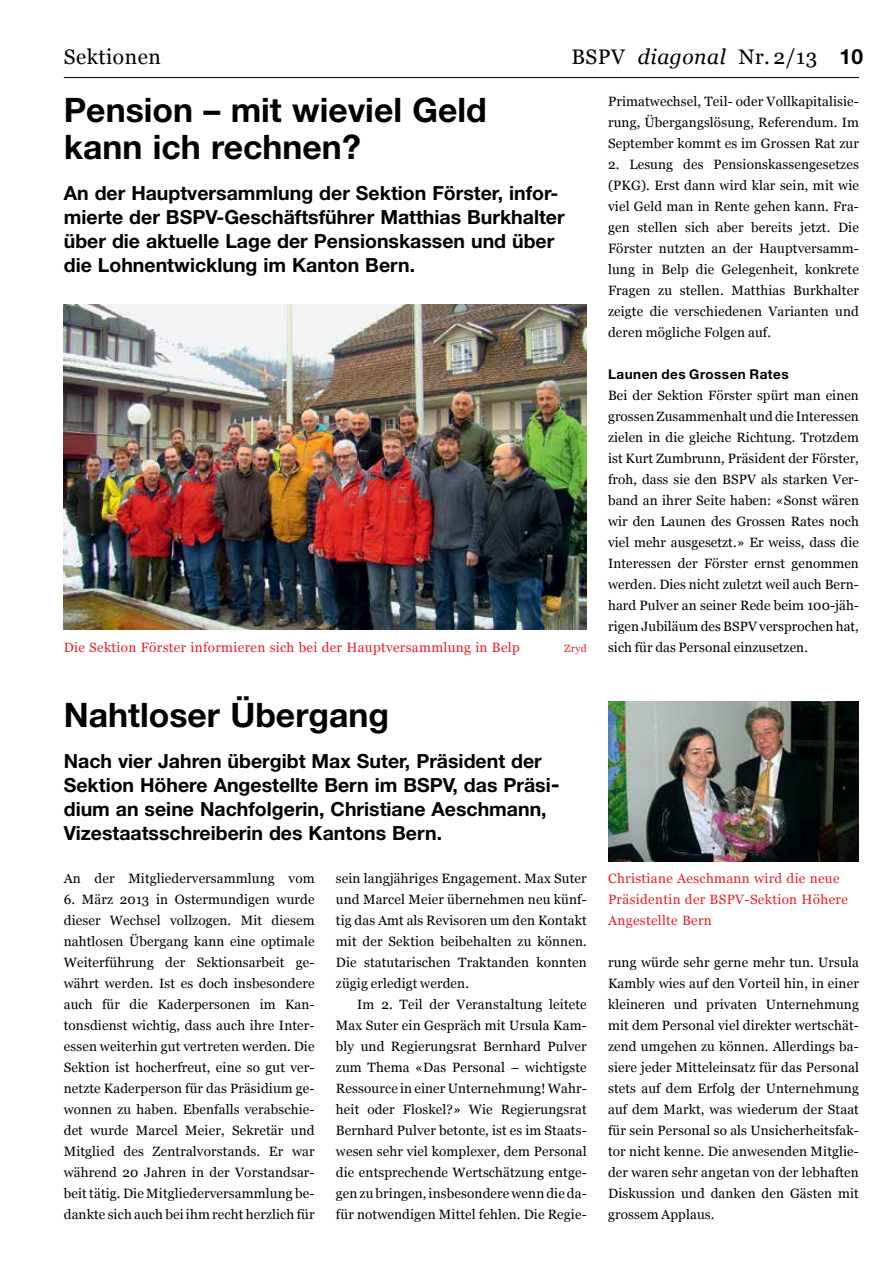
<style>
.page{position:relative;width:893px;height:1263px;background:#fff}
.page>*{position:absolute;margin:0;border:0;box-sizing:border-box;transform-origin:0 0}
.t1{font:700 33.75px/36.8px "Helvetica Neue";color:#000}
.t2{font:21px "Georgia";letter-spacing:.025em;color:#000}
.t3{font:700 19.5px/24px "Helvetica Neue";color:#000}
.t4{font:13.5px/21px "Georgia";letter-spacing:.01em;color:#000;text-align:justify}
.t5{font:13.5px/21px "Georgia";letter-spacing:.025em;color:#ed1d24}
.t6{font:700 13.5px "Helvetica Neue";letter-spacing:.035em;color:#000}
.t7{font:10.5px "Georgia";color:#ed1d24}
.s1{font-style:italic}
.s2{font-family:"Helvetica Neue";font-weight:700}
</style>
<div class="page">
<hr style="left:64px;top:77px;width:795px;height:1px;background:#000">
<img style="left:64px;top:304px;width:523px;height:325px">
<img style="left:608px;top:701px;width:251px;height:161px">
<h2 class="t2" style="left:64px;top:45px;width:99px">Sektionen</h2>
<h2 class="t2" style="left:571px;top:45px;width:293px">BSPV <span class="s1">diagonal</span> Nr. 2/13 <span class="s2">10</span></h2>
<h1 class="t1" style="left:64px;top:91px;width:424px">Pension – mit wieviel Geld kann ich rechnen?</h1>
<h3 class="t3" style="left:64px;top:180px;width:502px">An der Hauptversammlung der Sektion Förster, infor&shy;mierte der BSPV-Geschäftsführer Matthias Burkhalter über die aktuelle Lage der Pensionskassen und über die Lohnentwicklung im Kanton Bern.</h3>
<p class="t4" style="left:608px;top:91px;width:252px">Primatwechsel, Teil- oder Vollkapitalisie&shy;rung, Übergangslösung, Referendum. Im September kommt es im Grossen Rat zur</p>
<p class="t4" style="left:608px;top:154px;width:252px">2. Lesung des Pensionskassengesetzes (PKG). Erst dann wird klar sein, mit wie viel Geld man in Rente gehen kann. Fra&shy;gen stellen sich aber bereits jetzt. Die Förster nutzten an der Hauptversamm&shy;lung in Belp die Gelegenheit, konkrete Fragen zu stellen. Matthias Burkhalter zeigte die verschiedenen Varianten und deren mögliche Folgen auf.</p>
<p class="t6" style="left:608px;top:366px;width:182px">Launen des Grossen Rates</p>
<p class="t4" style="left:608px;top:385px;width:252px">Bei der Sektion Förster spürt man einen grossen Zusammenhalt und die Interessen zielen in die gleiche Richtung. Trotzdem ist Kurt Zumbrunn, Präsident der Förster, froh, dass sie den BSPV als starken Ver&shy;band an ihrer Seite haben: «Sonst wären wir den Launen des Grossen Rates noch viel mehr ausgesetzt.» Er weiss, dass die Interessen der Förster ernst genommen werden. Dies nicht zuletzt weil auch Bern&shy;hard Pulver an seiner Rede beim 100-jäh&shy;rigen Jubiläum des BSPV versprochen hat,</p>
<p class="t5" style="left:64px;top:637px;width:457px">Die Sektion Förster informieren sich bei der Hauptversammlung in Belp</p>
<p class="t7" style="left:564px;top:642px;width:24px">Zryd</p>
<p class="t4" style="left:608px;top:637px;width:201px">sich für das Personal einzusetzen.</p>
<h1 class="t1" style="left:64px;top:696px;width:327px">Nahtloser Übergang</h1>
<h3 class="t3" style="left:64px;top:749px;width:495px">Nach vier Jahren übergibt Max Suter, Präsident der Sektion Höhere Angestellte Bern im BSPV, das Präsi&shy;dium an seine Nachfolgerin, Christiane Aeschmann, Vizestaatsschreiberin des Kantons Bern.</h3>
<p class="t4" style="left:64px;top:868px;width:252px">An der Mitgliederversammlung vom</p>
<p class="t4" style="left:64px;top:889px;width:252px">6. März 2013 in Ostermundigen wurde dieser Wechsel vollzogen. Mit diesem nahtlosen Übergang kann eine optimale Weiterführung der Sektionsarbeit ge&shy;währt werden. Ist es doch insbesondere auch für die Kaderpersonen im Kan&shy;tonsdienst wichtig, dass auch ihre Inter&shy;essen weiterhin gut vertreten werden. Die Sektion ist hocherfreut, eine so gut ver&shy;netzte Kaderperson für das Präsidium ge&shy;wonnen zu haben. Ebenfalls verabschie&shy;det wurde Marcel Meier, Sekretär und Mitglied des Zentralvorstands. Er war während 20 Jahren in der Vorstandsar&shy;beit tätig. Die Mitgliederversammlung be&shy;dankte sich auch bei ihm recht herzlich für</p>
<p class="t4" style="left:336px;top:868px;width:252px">sein langjähriges Engagement. Max Suter und Marcel Meier übernehmen neu künf&shy;tig das Amt als Revisoren um den Kontakt mit der Sektion beibehalten zu können.<br>Die statutarischen Traktanden konnten zügig erledigt werden.</p>
<p class="t4" style="left:336px;top:994px;width:252px;text-indent:21px">Im 2. Teil der Veranstaltung leitete Max Suter ein Gespräch mit Ursula Kam&shy;bly und Regierungsrat Bernhard Pulver zum Thema «Das Personal – wichtigste Ressource in einer Unternehmung! Wahr&shy;heit oder Floskel?» Wie Regierungsrat Bernhard Pulver betonte, ist es im Staats&shy;wesen sehr viel komplexer, dem Personal die entsprechende Wertschätzung entge&shy;gen zu bringen, insbesondere wenn die da&shy;für notwendigen Mittel fehlen. Die Regie-</p>
<p class="t5" style="left:608px;top:868px;width:241px">Christiane Aeschmann wird die neue<br>Präsidentin der BSPV-Sektion Höhere<br>Angestellte Bern</p>
<p class="t4" style="left:608px;top:952px;width:252px">rung würde sehr gerne mehr tun. Ursula Kambly wies auf den Vorteil hin, in einer kleineren und privaten Unternehmung mit dem Personal viel direkter wertschät&shy;zend umgehen zu können. Allerdings ba&shy;siere jeder Mitteleinsatz für das Personal stets auf dem Erfolg der Unternehmung auf dem Markt, was wiederum der Staat für sein Personal so als Unsicherheitsfak&shy;tor nicht kenne. Die anwesenden Mitglie&shy;der waren sehr angetan von der lebhaften Diskussion und danken den Gästen mit grossem Applaus.</p>
</div>
